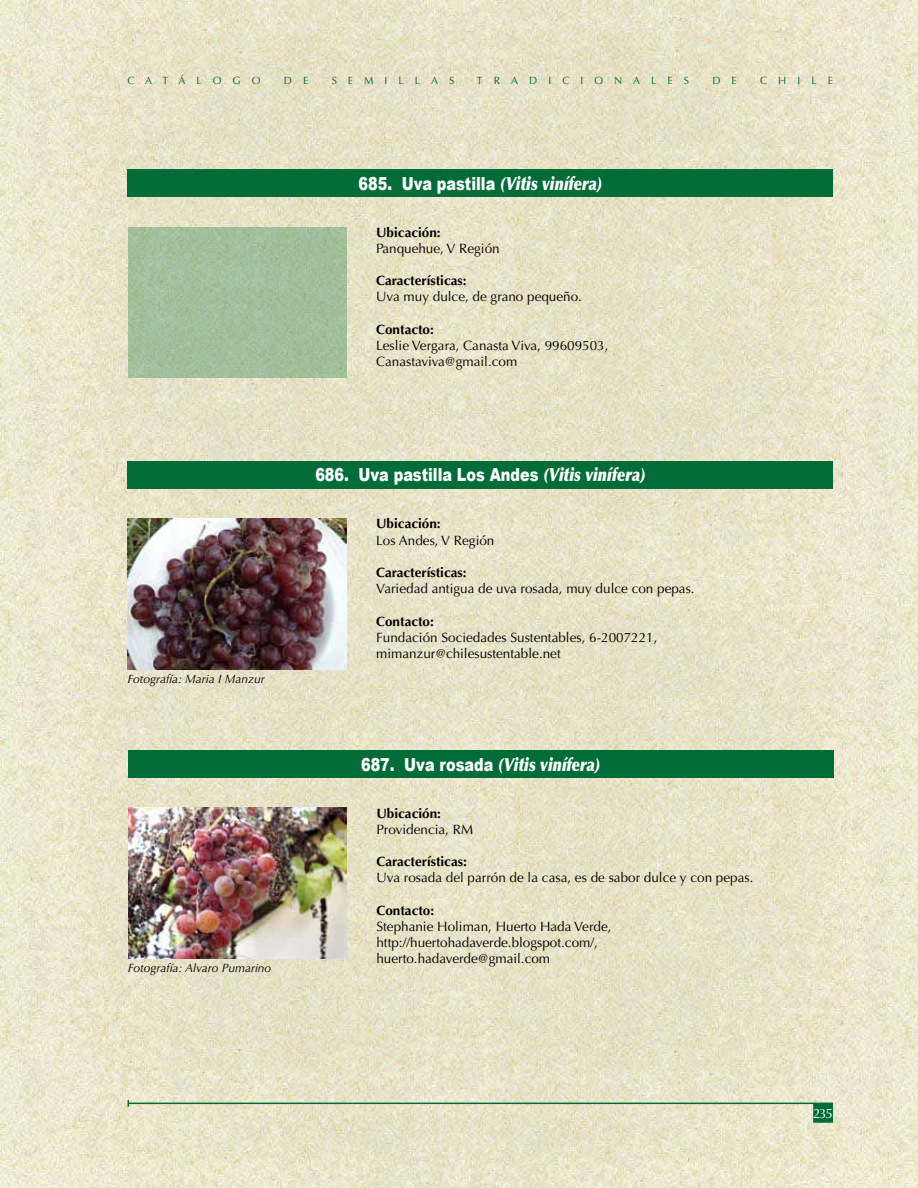
<style>
.page{position:relative;width:918px;height:1188px;background:#fff}
.page>*{position:absolute;margin:0;border:0;box-sizing:border-box;transform-origin:0 0}
.t1{font:900 18px "Arial";color:#fff;scale:.8 1}
.t2{font:italic 18px "Optima LT Std X Black";color:#fff;scale:.8 1}
.t3{font:13.5px/16.2px "Optima LT Std";color:#000}
.t4{font:700 13.5px "Optima LT Std";color:#000}
.t5{font:13.5px "Optima LT Std";color:#fff}
.t6{font:italic 12px "Optima LT Std";color:#000}
.t7{font:10.5px "Optima LT Std";letter-spacing:1.05em;color:#006d38}
.s1{font-family:"Optima LT Std X Black";font-weight:400;font-style:italic}
.s2{font-family:"Arial";font-weight:900;font-style:normal}
</style>
<div class="page">
<img style="left:0;top:0;width:918px;height:1188px">
<hr style="left:128px;top:1103px;width:705px;height:1px;background:#006d38">
<div style="left:813px;top:1103px;width:20px;height:20px;background:#006d38;border:2px solid #006d38"></div>
<div style="left:128px;top:461px;width:705px;height:28px;background:#006d38"></div>
<div style="left:128px;top:169px;width:705px;height:28px;background:#006d38"></div>
<div style="left:128px;top:227px;width:218px;height:151px;background:#a2bf9c"></div>
<img style="left:128px;top:519px;width:218px;height:150px">
<img style="left:128px;top:808px;width:219px;height:150px">
<div style="left:128px;top:750px;width:706px;height:28px;background:#006d38"></div>
<p class="t7" style="left:128px;top:74px;width:134px">CATÁLOGO</p>
<p class="t7" style="left:284px;top:74px;width:26px">D E</p>
<p class="t7" style="left:332px;top:74px;width:124px">SEMILLAS</p>
<p class="t7" style="left:477px;top:74px;width:214px">TRADICIONALES</p>
<p class="t7" style="left:712px;top:74px;width:26px">D E</p>
<p class="t7" style="left:760px;top:74px;width:74px">CHILE</p>
<h1 class="t1" style="left:359px;top:170px;width:306px">685. Uva pastilla <span class="s1">(Vitis vinífera)</span></h1>
<p class="t4" style="left:376px;top:224px;width:66px">Ubicación:</p>
<p class="t3" style="left:376px;top:240px;width:125px">Panquehue, V Región</p>
<p class="t4" style="left:376px;top:273px;width:92px">Características:</p>
<p class="t3" style="left:376px;top:289px;width:207px">Uva muy dulce, de grano pequeño.</p>
<p class="t4" style="left:376px;top:321px;width:59px">Contacto:</p>
<p class="t3" style="left:376px;top:338px;width:234px">Leslie Vergara, Canasta Viva, 99609503,<br>Canastaviva@gmail.com</p>
<h1 class="t1" style="left:315px;top:462px;width:414px">686. Uva pastilla Los Andes <span class="s1">(Vitis vinífera)</span></h1>
<p class="t6" style="left:128px;top:672px;width:139px">Fotografía: Maria I Manzur</p>
<p class="t6" style="left:128px;top:961px;width:145px">Fotografía: Alvaro Pumarino</p>
<p class="t4" style="left:376px;top:516px;width:66px">Ubicación:</p>
<p class="t3" style="left:376px;top:532px;width:120px">Los Andes, V Región</p>
<p class="t4" style="left:376px;top:565px;width:92px">Características:</p>
<p class="t3" style="left:376px;top:581px;width:320px">Variedad antigua de uva rosada, muy dulce con pepas.</p>
<p class="t4" style="left:376px;top:613px;width:59px">Contacto:</p>
<p class="t3" style="left:376px;top:629px;width:283px">Fundación Sociedades Sustentables, 6-2007221, mimanzur@chilesustentable.net</p>
<h1 class="t2" style="left:361px;top:754px;width:301px"><span class="s2">687. Uva rosada</span> (Vitis vinífera)</h1>
<p class="t4" style="left:376px;top:805px;width:66px">Ubicación:</p>
<p class="t3" style="left:376px;top:821px;width:98px">Providencia, RM</p>
<p class="t4" style="left:376px;top:854px;width:92px">Características:</p>
<p class="t3" style="left:376px;top:870px;width:379px">Uva rosada del parrón de la casa, es de sabor dulce y con pepas.</p>
<p class="t4" style="left:376px;top:902px;width:59px">Contacto:</p>
<p class="t3" style="left:376px;top:918px;width:237px">Stephanie Holiman, Huerto Hada Verde, http://huertohadaverde.blogspot.com/, huerto.hadaverde@gmail.com</p>
<p class="t5" style="left:813px;top:1105px;width:21px">235</p>
</div>
